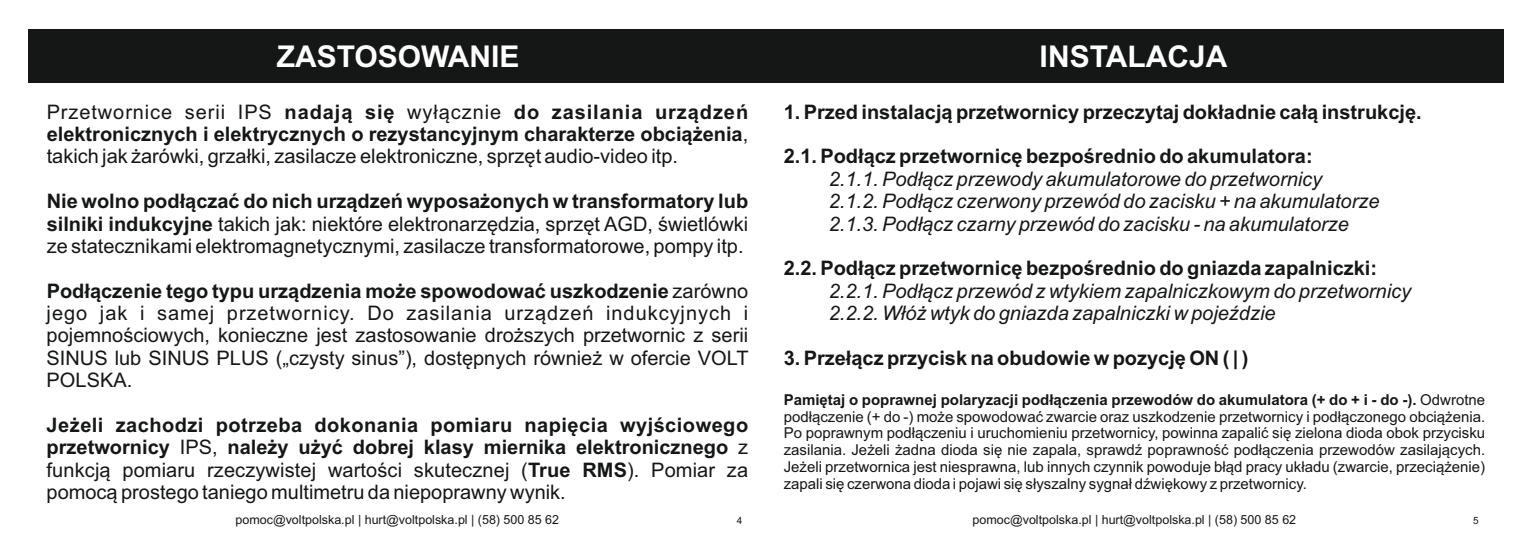
<style>
.page{position:relative;width:1532px;height:558px;background:#fff}
.page>*{position:absolute;margin:0;border:0;box-sizing:border-box;transform-origin:0 0}
.t1{font:700 30px "Arial";color:#fff}
.t2{font:20px/22.4px "Arial";color:#151616;text-align:justify}
.t3{font:700 20px/22.4px "Arial";color:#151616;text-align:justify}
.t4{font:italic 20px/22.4px "Arial";color:#151616}
.t5{font:15px/16.8px "Arial";color:#151616;text-align:justify}
.t6{font:12.5px "Arial";color:#151616}
.t7{font:10px "Arial";color:#151616}
.s1{font-weight:700}
.s2{font-weight:400}
</style>
<div class="page">
<div style="left:29px;top:29px;width:737px;height:54px;background:#151616"></div>
<div style="left:766px;top:29px;width:737px;height:54px;background:#151616"></div>
<h1 class="t1" style="left:277px;top:45px;width:244px">ZASTOSOWANIE</h1>
<p class="t2" style="left:47px;top:102px;width:703px">Przetwornice serii IPS <span class="s1">nadają się</span> wyłącznie <span class="s1">do zasilania urządzeń elektronicznych i elektrycznych o rezystancyjnym charakterze obciążenia</span>, takich jak żarówki, grzałki, zasilacze elektroniczne, sprzęt audio-video itp.</p>
<p class="t2" style="left:47px;top:192px;width:703px"><span class="s1">Nie wolno podłączać do nich urządzeń wyposażonych w transformatory lub silniki indukcyjne</span> takich jak: niektóre elektronarzędzia, sprzęt AGD, świetlówki ze statecznikami elektromagnetycznymi, zasilacze transformatorowe, pompy itp.</p>
<p class="t2" style="left:47px;top:281px;width:703px"><span class="s1">Podłączenie tego typu urządzenia może spowodować uszkodzenie</span> zarówno jego jak i samej przetwornicy. Do zasilania urządzeń indukcyjnych i pojemnościowych, konieczne jest zastosowanie droższych przetwornic z serii SINUS lub SINUS PLUS („czysty sinus”), dostępnych również w ofercie VOLT POLSKA.</p>
<p class="t3" style="left:47px;top:415px;width:703px">Jeżeli zachodzi potrzeba dokonania pomiaru napięcia wyjściowego przetwornicy <span class="s2">IPS,</span> należy użyć dobrej klasy miernika elektronicznego <span class="s2">z funkcją pomiaru rzeczywistej wartości skutecznej (</span>True RMS<span class="s2">). Pomiar za pomocą prostego taniego multimetru da niepoprawny wynik.</span></p>
<p class="t7" style="left:737px;top:517px;width:7px">4</p>
<p class="t7" style="left:1473px;top:516px;width:7px">5</p>
<h1 class="t1" style="left:1040px;top:45px;width:189px">INSTALACJA</h1>
<p class="t3" style="left:784px;top:102px;width:640px">1. Przed instalacją przetwornicy przeczytaj dokładnie całą instrukcję.</p>
<p class="t3" style="left:784px;top:147px;width:530px">2.1. Podłącz przetwornicę bezpośrednio do akumulatora:</p>
<p class="t4" style="left:829px;top:169px;width:552px">2.1.1. Podłącz przewody akumulatorowe do przetwornicy<br>2.1.2. Podłącz czerwony przewód do zacisku + na akumulatorze<br>2.1.3. Podłącz czarny przewód do zacisku - na akumulatorze</p>
<p class="t3" style="left:784px;top:259px;width:595px">2.2. Podłącz przetwornicę bezpośrednio do gniazda zapalniczki:</p>
<p class="t4" style="left:829px;top:281px;width:584px">2.2.1. Podłącz przewód z wtykiem zapalniczkowym do przetwornicy<br>2.2.2. Włóż wtyk do gniazda zapalniczki w pojeździe</p>
<p class="t3" style="left:784px;top:348px;width:466px">3. Przełącz przycisk na obudowie w pozycję ON ( | )</p>
<p class="t5" style="left:784px;top:392px;width:703px"><span class="s1">Pamiętaj o poprawnej polaryzacji podłączenia przewodów do akumulatora (+ do + i - do -).</span> Odwrotne podłączenie (+ do -) może spowodować zwarcie oraz uszkodzenie przetwornicy i podłączonego obciążenia.<br>Po poprawnym podłączeniu i uruchomieniu przetwornicy, powinna zapalić się zielona dioda obok przycisku zasilania. Jeżeli żadna dioda się nie zapala, sprawdź poprawność podłączenia przewodów zasilających.<br>Jeżeli przetwornica jest niesprawna, lub innych czynnik powoduje błąd pracy układu (zwarcie, przeciążenie) zapali się czerwona dioda i pojawi się słyszalny sygnał dźwiękowy z przetwornicy.</p>
<p class="t6" style="left:236px;top:514px;width:325px">pomoc@voltpolska.pl | hurt@voltpolska.pl | (58) 500 85 62</p>
<p class="t6" style="left:973px;top:515px;width:325px">pomoc@voltpolska.pl | hurt@voltpolska.pl | (58) 500 85 62</p>
</div>
